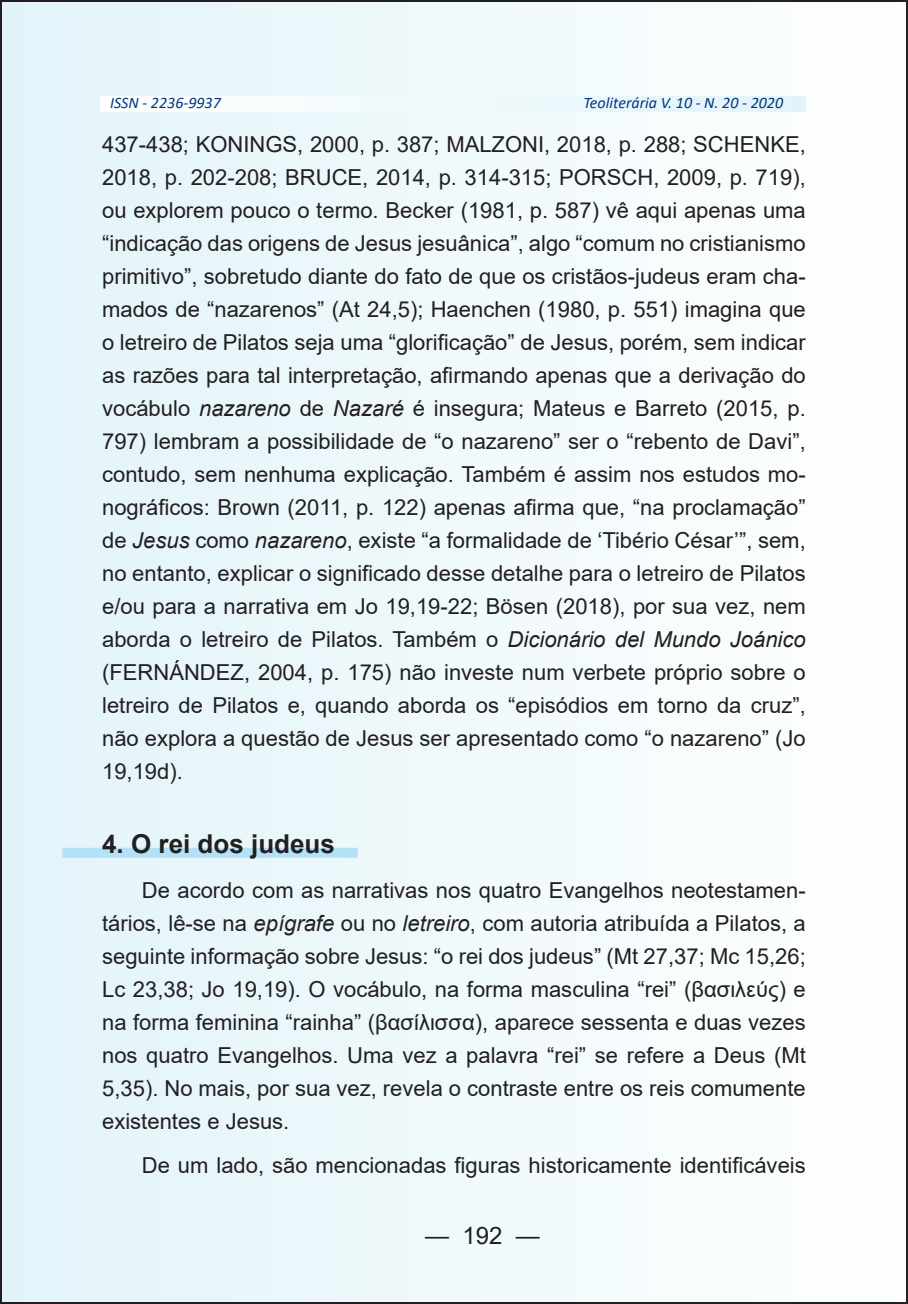
<style>
.page{position:relative;width:908px;height:1304px;background:#fff}
.page>*{position:absolute;margin:0;border:0;box-sizing:border-box;transform-origin:0 0}
.t1{font:700 26px "Arial";color:#231f20}
.t2{font:24px "Arial";color:#231f20}
.t3{font:22px/33px "Arial";color:#231f20;text-align:justify}
.t4{font:italic 16px "Calibri";color:#003882}
.s1{font-style:italic}
</style>
<div class="page">
<div style="left:1px;top:1px;width:905px;height:1302px;background:linear-gradient(to right,#e2f4fa,#fefefe)"></div>
<svg style="left:100px;top:96px;width:705px;height:15px"></svg>
<div style="left:62px;top:848px;width:295px;height:10px;background:#b3e2f6"></div>
<p class="t4" style="left:110px;top:92px;width:112px">ISSN - 2236-9937</p>
<p class="t4" style="left:583px;top:92px;width:201px">Teoliterária V. 10 - N. 20 - 2020</p>
<p class="t3" style="left:102px;top:128px;width:705px">437-438; KONINGS, 2000, p. 387; MALZONI, 2018, p. 288; SCHENKE, 2018, p. 202-208; BRUCE, 2014, p. 314-315; PORSCH, 2009, p. 719), ou explorem pouco o termo. Becker (1981, p. 587) vê aqui apenas uma “indicação das origens de Jesus jesuânica”, algo “comum no cristianismo primitivo”, sobretudo diante do fato de que os cristãos-judeus eram cha&shy;mados de “nazarenos” (At 24,5); Haenchen (1980, p. 551) imagina que o letreiro de Pilatos seja uma “glorificação” de Jesus, porém, sem indicar as razões para tal interpretação, afirmando apenas que a derivação do vocábulo <span class="s1">nazareno</span> de <span class="s1">Nazaré</span> é insegura; Mateus e Barreto (2015, p.<br>797) lembram a possibilidade de “o nazareno” ser o “rebento de Davi”, contudo, sem nenhuma explicação. Também é assim nos estudos mo&shy;nográficos: Brown (2011, p. 122) apenas afirma que, “na proclamação” de <span class="s1">Jesus</span> como <span class="s1">nazareno</span>, existe “a formalidade de ‘Tibério César’”, sem, no entanto, explicar o significado desse detalhe para o letreiro de Pilatos e/ou para a narrativa em Jo 19,19-22; Bösen (2018), por sua vez, nem aborda o letreiro de Pilatos. Também o <span class="s1">Dicionário del Mundo Joánico </span>(FERNÁNDEZ, 2004, p. 175) não investe num verbete próprio sobre o letreiro de Pilatos e, quando aborda os “episódios em torno da cruz”, não explora a questão de Jesus ser apresentado como “o nazareno” (Jo 19,19d).</p>
<p class="t1" style="left:102px;top:826px;width:234px">4. O rei dos judeus</p>
<p class="t3" style="left:102px;top:873px;width:704px;text-indent:40px">De acordo com as narrativas nos quatro Evangelhos neotestamen&shy;tários, lê-se na <span class="s1">epígrafe</span> ou no <span class="s1">letreiro</span>, com autoria atribuída a Pilatos, a seguinte informação sobre Jesus: “o rei dos judeus” (Mt 27,37; Mc 15,26; Lc 23,38; Jo 19,19). O vocábulo, na forma masculina “rei” (βασιλεύς) e na forma feminina “rainha” (βασίλισσα), aparece sessenta e duas vezes nos quatro Evangelhos. Uma vez a palavra “rei” se refere a Deus (Mt 5,35). No mais, por sua vez, revela o contraste entre os reis comumente existentes e Jesus.</p>
<p class="t3" style="left:142px;top:1149px;width:665px">De um lado, são mencionadas figuras historicamente identificáveis</p>
<p class="t2" style="left:425px;top:1218px;width:116px">— 192 —</p>
</div>
